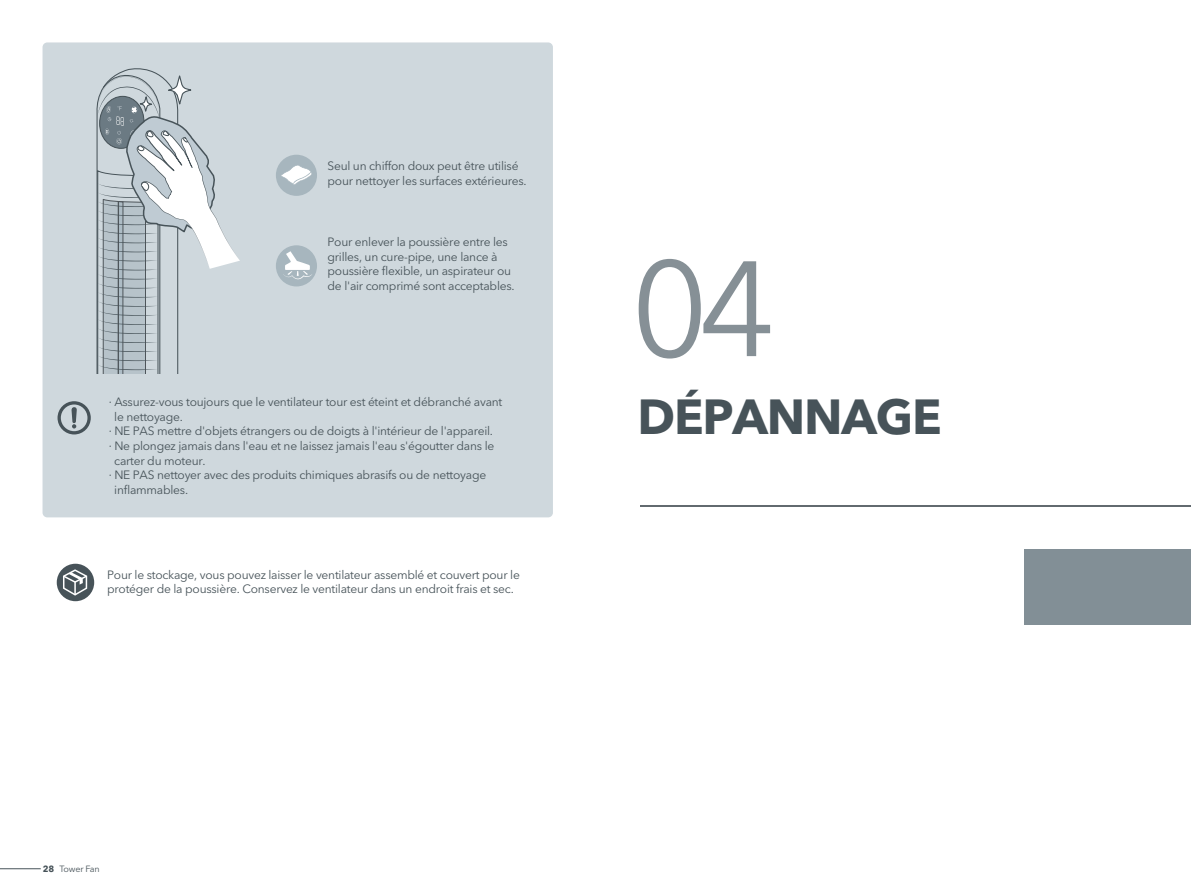
<style>
.page{position:relative;width:1191px;height:894px;background:#fff}
.page>*{position:absolute;margin:0;border:0;box-sizing:border-box;transform-origin:0 0}
.t1{font:133.8px "Avenir Next LT Pro";color:#869096}
.t2{font:700 48.75px "Avenir Next LT Pro";letter-spacing:-.025em;color:#475359}
.t3{font:12px/14.7px "Avenir Next LT Pro";letter-spacing:-.02em;color:#475359}
.t4{font:9px "Avenir Next LT Pro";letter-spacing:-.025em;color:#475359}
.s1{font-weight:700}
</style>
<div class="page">
<div style="left:43px;top:42px;width:510px;height:475px;background:#cfd8dd;border-radius:5px"></div>
<svg style="left:58px;top:401px;width:33px;height:33px"></svg>
<div style="left:57px;top:563px;width:37px;height:38px;background:#475359;border-radius:50%"></div>
<svg style="left:62px;top:568px;width:26px;height:28px"></svg>
<div style="left:276px;top:155px;width:41px;height:41px;background:#a7b6be;border-radius:50%"></div>
<svg style="left:281px;top:165px;width:31px;height:20px"></svg>
<div style="left:276px;top:245px;width:41px;height:41px;background:#a7b6be;border-radius:50%"></div>
<svg style="left:283px;top:251px;width:29px;height:28px"></svg>
<div style="left:1024px;top:548px;width:166px;height:76px;background:#828f96"></div>
<hr style="left:0;top:868px;width:41px;height:1px;background:#475359">
<hr style="left:640px;top:505px;width:550px;height:2px;background:#626a6f">
<svg style="left:96px;top:68px;width:48px;height:305px"></svg>
<svg style="left:97px;top:69px;width:143px;height:305px"></svg>
<p class="t3" style="left:327px;top:159px;width:201px">Seul un chiffon doux peut être utilisé pour nettoyer les surfaces extérieures.</p>
<p class="t3" style="left:327px;top:234px;width:189px">Pour enlever la poussière entre les grilles, un cure-pipe, une lance à poussière flexible, un aspirateur ou de l'air comprimé sont acceptables.</p>
<p class="t3" style="left:109px;top:394px;width:395px">· Assurez-vous toujours que le ventilateur tour est éteint et débranché avant</p>
<p class="t3" style="left:114px;top:409px;width:70px">le nettoyage.</p>
<p class="t3" style="left:109px;top:423px;width:386px">· NE PAS mettre d'objets étrangers ou de doigts à l'intérieur de l'appareil.</p>
<p class="t3" style="left:109px;top:438px;width:387px">· Ne plongez jamais dans l'eau et ne laissez jamais l'eau s'égoutter dans le</p>
<p class="t3" style="left:114px;top:453px;width:93px">carter du moteur.</p>
<p class="t3" style="left:109px;top:467px;width:379px">· NE PAS nettoyer avec des produits chimiques abrasifs ou de nettoyage</p>
<p class="t3" style="left:114px;top:482px;width:75px">inflammables.</p>
<p class="t3" style="left:107px;top:567px;width:414px">Pour le stockage, vous pouvez laisser le ventilateur assemblé et couvert pour le protéger de la poussière. Conservez le ventilateur dans un endroit frais et sec.</p>
<p class="t4" style="left:43px;top:862px;width:58px"><span class="s1">28</span> Tower Fan</p>
<h1 class="t1" style="left:631px;top:229px;width:146px">04</h1>
<h2 class="t2" style="left:637px;top:387px;width:306px">DÉPANNAGE</h2>
</div>
